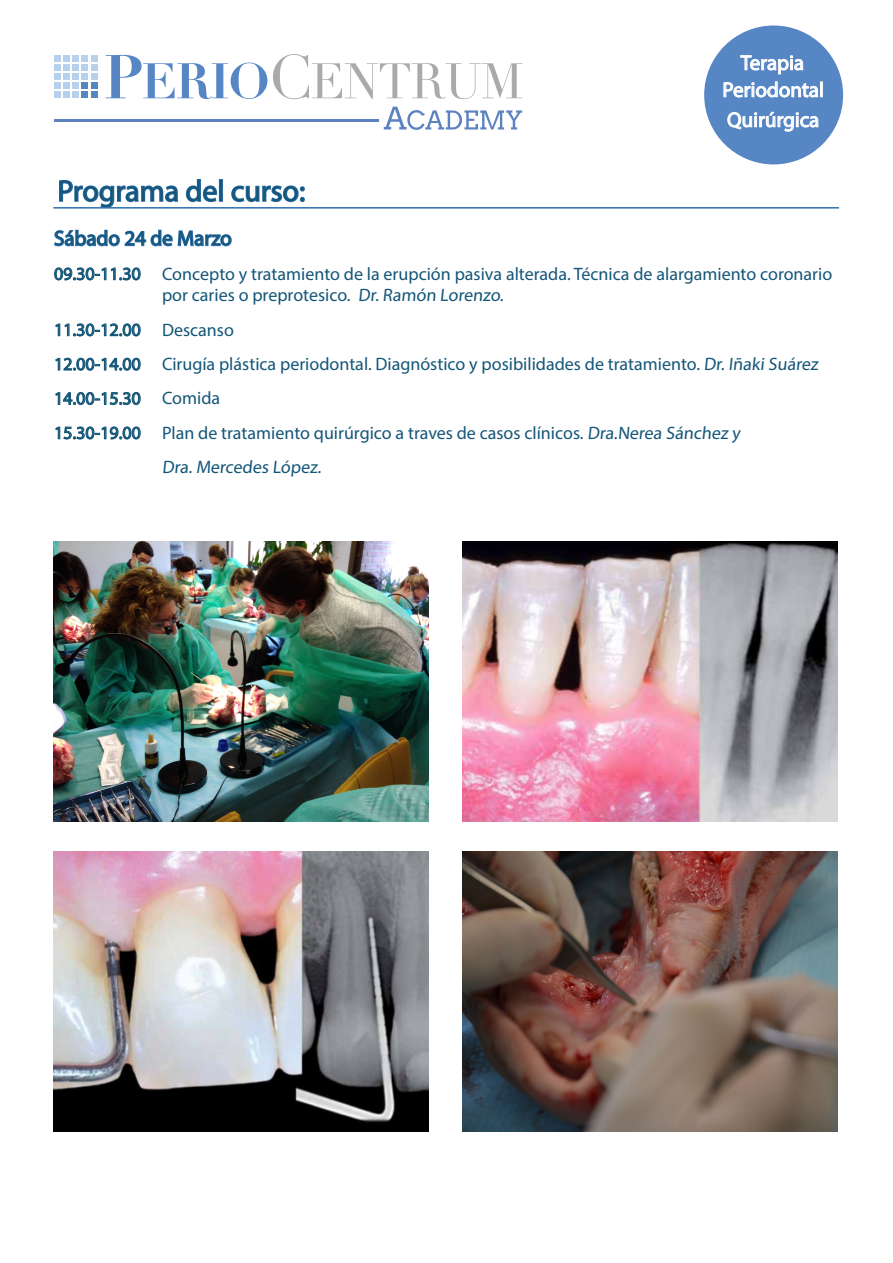
<style>
.page{position:relative;width:893px;height:1263px;background:#fff}
.page>*{position:absolute;margin:0;border:0;box-sizing:border-box;transform-origin:0 0}
.t1{font:30px "Myriad Pro";color:#145678}
.t2{font:21px/27px "Myriad Pro";color:#fff;text-align:center}
.t3{font:21px "Myriad Pro";color:#145678}
.t4{font:18px/21.6px "Myriad Pro";color:#145678}
</style>
<div class="page">
<div style="left:704px;top:26px;width:139px;height:138px;background:#5786c5;border-radius:50%"></div>
<svg style="left:740px;top:55px;width:63px;height:19px"></svg>
<svg style="left:724px;top:82px;width:98px;height:16px"></svg>
<svg style="left:728px;top:112px;width:90px;height:19px"></svg>
<svg style="left:106px;top:55px;width:161px;height:44px"></svg>
<svg style="left:273px;top:54px;width:249px;height:45px"></svg>
<div style="left:91px;top:55px;width:7px;height:6px;background:#b7d0ec"></div>
<div style="left:91px;top:64px;width:7px;height:7px;background:#b7d0ec"></div>
<svg style="left:82px;top:55px;width:6px;height:6px"></svg>
<div style="left:82px;top:64px;width:6px;height:7px;background:#b7d0ec"></div>
<div style="left:91px;top:73px;width:7px;height:7px;background:#b7d0ec"></div>
<div style="left:91px;top:82px;width:7px;height:7px;background:#5786c5"></div>
<div style="left:82px;top:73px;width:6px;height:7px;background:#b7d0ec"></div>
<div style="left:82px;top:82px;width:6px;height:7px;background:#5786c5"></div>
<div style="left:91px;top:92px;width:7px;height:6px;background:#5786c5"></div>
<svg style="left:82px;top:92px;width:6px;height:6px"></svg>
<div style="left:72px;top:55px;width:7px;height:6px;background:#b7d0ec"></div>
<div style="left:72px;top:64px;width:7px;height:7px;background:#b7d0ec"></div>
<div style="left:63px;top:55px;width:7px;height:6px;background:#b7d0ec"></div>
<div style="left:63px;top:64px;width:7px;height:7px;background:#b7d0ec"></div>
<div style="left:72px;top:73px;width:7px;height:7px;background:#b7d0ec"></div>
<div style="left:72px;top:82px;width:7px;height:7px;background:#b7d0ec"></div>
<div style="left:63px;top:73px;width:7px;height:7px;background:#b7d0ec"></div>
<div style="left:63px;top:82px;width:7px;height:7px;background:#b7d0ec"></div>
<div style="left:72px;top:92px;width:7px;height:6px;background:#b7d0ec"></div>
<div style="left:63px;top:92px;width:7px;height:6px;background:#b7d0ec"></div>
<div style="left:54px;top:55px;width:7px;height:6px;background:#b7d0ec"></div>
<div style="left:54px;top:64px;width:7px;height:7px;background:#b7d0ec"></div>
<div style="left:54px;top:73px;width:7px;height:7px;background:#b7d0ec"></div>
<div style="left:54px;top:82px;width:7px;height:7px;background:#b7d0ec"></div>
<div style="left:54px;top:92px;width:7px;height:6px;background:#b7d0ec"></div>
<svg style="left:384px;top:107px;width:138px;height:23px"></svg>
<hr style="left:54px;top:119px;width:325px;height:2px;background:#5d82c2">
<svg style="left:54px;top:267px;width:87px;height:14px"></svg>
<svg style="left:55px;top:323px;width:86px;height:14px"></svg>
<svg style="left:55px;top:357px;width:86px;height:14px"></svg>
<svg style="left:55px;top:392px;width:86px;height:13px"></svg>
<svg style="left:55px;top:426px;width:86px;height:14px"></svg>
<svg style="left:54px;top:179px;width:251px;height:68px"></svg>
<hr style="left:53px;top:207px;width:786px;height:2px;background:#2e6eab">
<img style="left:53px;top:851px;width:375px;height:280px">
<img style="left:463px;top:851px;width:374px;height:280px">
<img style="left:53px;top:542px;width:375px;height:279px">
<img style="left:463px;top:542px;width:374px;height:279px">
<p class="t1" style="left:57px;top:172px;width:249px">Programa del curso:</p>
<p class="t2" style="left:722px;top:49px;width:103px">Terapia<br>Periodontal</p>
<p class="t2" style="left:727px;top:106px;width:94px">Quirúrgica</p>
<p class="t3" style="left:54px;top:225px;width:179px">Sábado 24 de Marzo</p>
<p class="t4" style="left:162px;top:263px;width:672px;text-indent:-108px">09.30-11.30 Concepto y tratamiento de la erupción pasiva alterada. Técnica de alargamiento coronario por caries o preprotesico. Dr. Ramón Lorenzo.</p>
<p class="t4" style="left:54px;top:319px;width:181px">11.30-12.00 Descanso</p>
<p class="t4" style="left:54px;top:353px;width:768px">12.00-14.00 Cirugía plástica periodontal. Diagnóstico y posibilidades de tratamiento. Dr. Iñaki Suárez</p>
<p class="t4" style="left:54px;top:387px;width:168px">14.00-15.30 Comida</p>
<p class="t4" style="left:54px;top:422px;width:690px">15.30-19.00 Plan de tratamiento quirúrgico a traves de casos clínicos. Dra.Nerea Sánchez y</p>
<p class="t4" style="left:162px;top:456px;width:163px">Dra. Mercedes López.</p>
</div>
